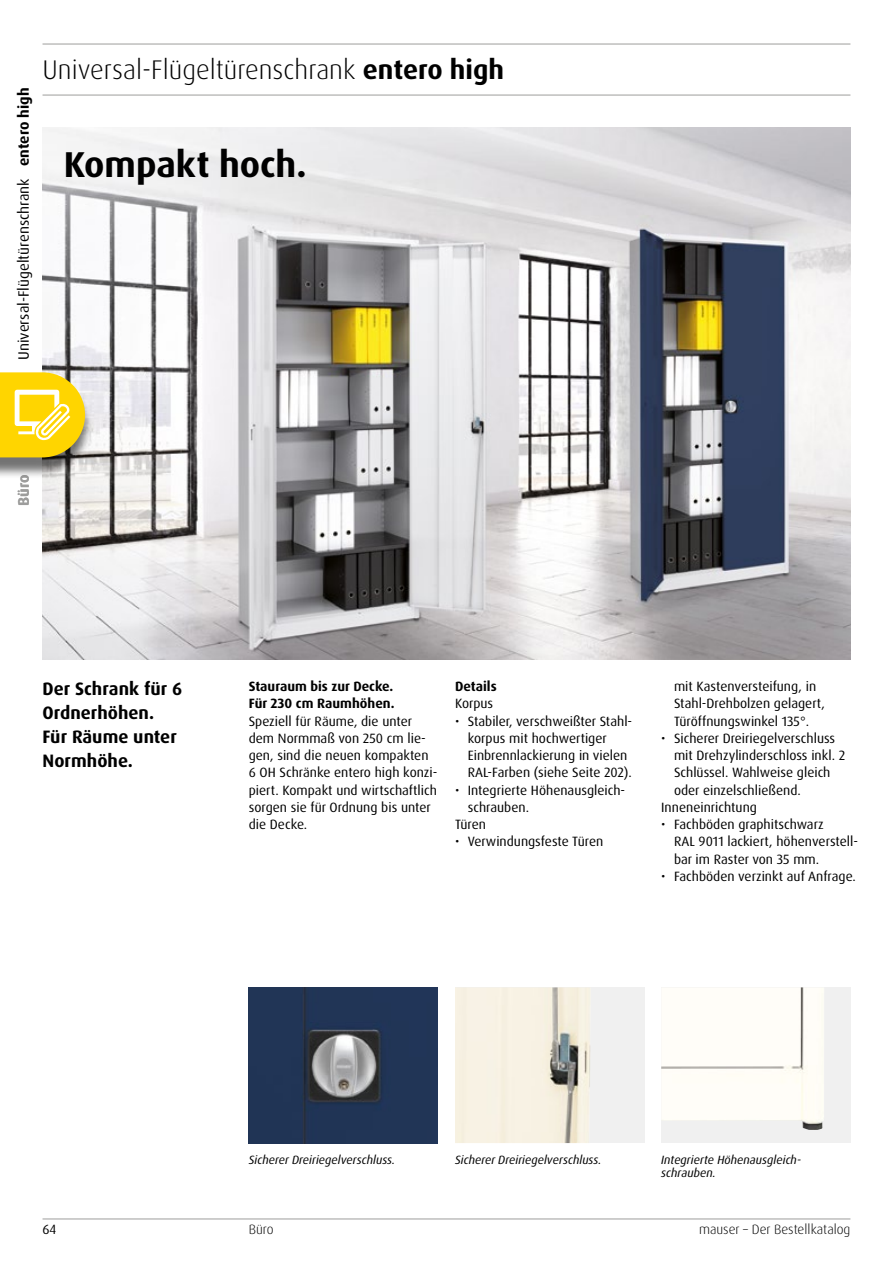
<style>
.page{position:relative;width:893px;height:1263px;background:#fff}
.page>*{position:absolute;margin:0;border:0;box-sizing:border-box;transform-origin:0 0}
.t1{font:700 36px "Dax OT";letter-spacing:-.005em;color:#000}
.t2{font:300 27px "Dax OT";color:#000}
.t3{font:700 18px/24px "Dax OT";color:#000}
.t4{font:15px "Dax OT";color:#000}
.t5{font:700 15px "Dax OT";color:#9d9d9c}
.t6{font:13.5px/17.2px "Dax OT";color:#000}
.t7{font:700 13.5px/17.2px "Dax OT";color:#000}
.t8{font:300 13.5px "Dax OT";color:#000}
.t9{font:italic 12px/13.5px "Dax OT";color:#000}
.s1{font-weight:700}
</style>
<div class="page">
<hr style="left:43px;top:1218px;width:807px;height:1px;background:#9d9d9c">
<hr style="left:43px;top:44px;width:807px;height:1px;background:#9d9d9c">
<hr style="left:43px;top:95px;width:807px;height:1px;background:#9d9d9c">
<img style="left:43px;top:128px;width:807px;height:531px">
<div style="left:0;top:376px;width:93px;height:103px;background:#000;opacity:.55"></div>
<svg style="left:0;top:372px;width:85px;height:85px;background:#f5d534"></svg>
<img style="left:249px;top:987px;width:189px;height:156px">
<div style="left:661px;top:987px;width:189px;height:156px;background:#f0f0f0"></div>
<img style="left:661px;top:987px;width:163px;height:143px">
<div style="left:455px;top:987px;width:189px;height:156px;background:#f0f0f0"></div>
<img style="left:455px;top:987px;width:136px;height:156px">
<p class="t4" style="left:14px;top:360px;width:274px;rotate:-90deg">Universal-Flügeltürenschrank <span class="s1">entero high</span></p>
<h2 class="t2" style="left:43px;top:52px;width:463px">Universal-Flügeltürenschrank <span class="s1">entero high</span></h2>
<h1 class="t1" style="left:64px;top:142px;width:244px">Kompakt hoch.</h1>
<p class="t5" style="left:14px;top:506px;width:33px;rotate:-90deg">Büro</p>
<h3 class="t3" style="left:43px;top:676px;width:141px">Der Schrank für 6<br>Ordnerhöhen.<br>Für Räume unter<br>Normhöhe.</h3>
<p class="t6" style="left:674px;top:678px;width:153px">mit Kastenversteifung, in<br>Stahl-Drehbolzen gelagert,<br>Türöffnungswinkel 135°.</p>
<p class="t7" style="left:249px;top:678px;width:147px">Stauraum bis zur Decke.<br>Für 230 cm Raumhöhen.</p>
<p class="t6" style="left:249px;top:712px;width:190px">Speziell für Räume, die unter dem Normmaß von 250 cm lie&shy;gen, sind die neuen kompakten<br>6 OH Schränke entero high konzi&shy;piert. Kompakt und wirtschaftlich sorgen sie für Ordnung bis unter die Decke.</p>
<p class="t7" style="left:455px;top:678px;width:43px">Details</p>
<p class="t6" style="left:455px;top:695px;width:40px">Korpus</p>
<p class="t6" style="left:468px;top:712px;width:166px;text-indent:-13px">• Stabiler, verschweißter Stahl&shy;korpus mit hochwertiger<br>Einbrennlackierung in vielen<br>RAL-Farben (siehe Seite 202).</p>
<p class="t6" style="left:455px;top:781px;width:172px">• Integrierte Höhenausgleich-</p>
<p class="t6" style="left:468px;top:799px;width:63px">schrauben.</p>
<p class="t6" style="left:455px;top:816px;width:33px">Türen</p>
<p class="t6" style="left:455px;top:833px;width:150px">• Verwindungsfeste Türen</p>
<p class="t6" style="left:661px;top:730px;width:175px">• Sicherer Dreiriegelverschluss</p>
<p class="t6" style="left:674px;top:747px;width:173px">mit Drehzylinderschloss inkl. 2</p>
<p class="t6" style="left:674px;top:764px;width:158px">Schlüssel. Wahlweise gleich</p>
<p class="t6" style="left:674px;top:781px;width:128px">oder einzelschließend.</p>
<p class="t6" style="left:661px;top:799px;width:97px">Inneneinrichtung</p>
<p class="t6" style="left:674px;top:816px;width:186px;text-indent:-13px">• Fachböden graphitschwarz<br>RAL 9011 lackiert, höhenverstell&shy;bar im Raster von 35 mm.</p>
<p class="t6" style="left:661px;top:868px;width:196px">• Fachböden verzinkt auf Anfrage.</p>
<p class="t9" style="left:249px;top:1153px;width:148px">Sicherer Dreiriegelverschluss.</p>
<p class="t9" style="left:455px;top:1153px;width:148px">Sicherer Dreiriegelverschluss.</p>
<p class="t9" style="left:661px;top:1153px;width:141px">Integrierte Höhenausgleich&shy;schrauben.</p>
<p class="t6" style="left:43px;top:1221px;width:15px">64</p>
<p class="t8" style="left:249px;top:1221px;width:26px">Büro</p>
<p class="t8" style="left:699px;top:1221px;width:153px">mauser – Der Bestellkatalog</p>
</div>
